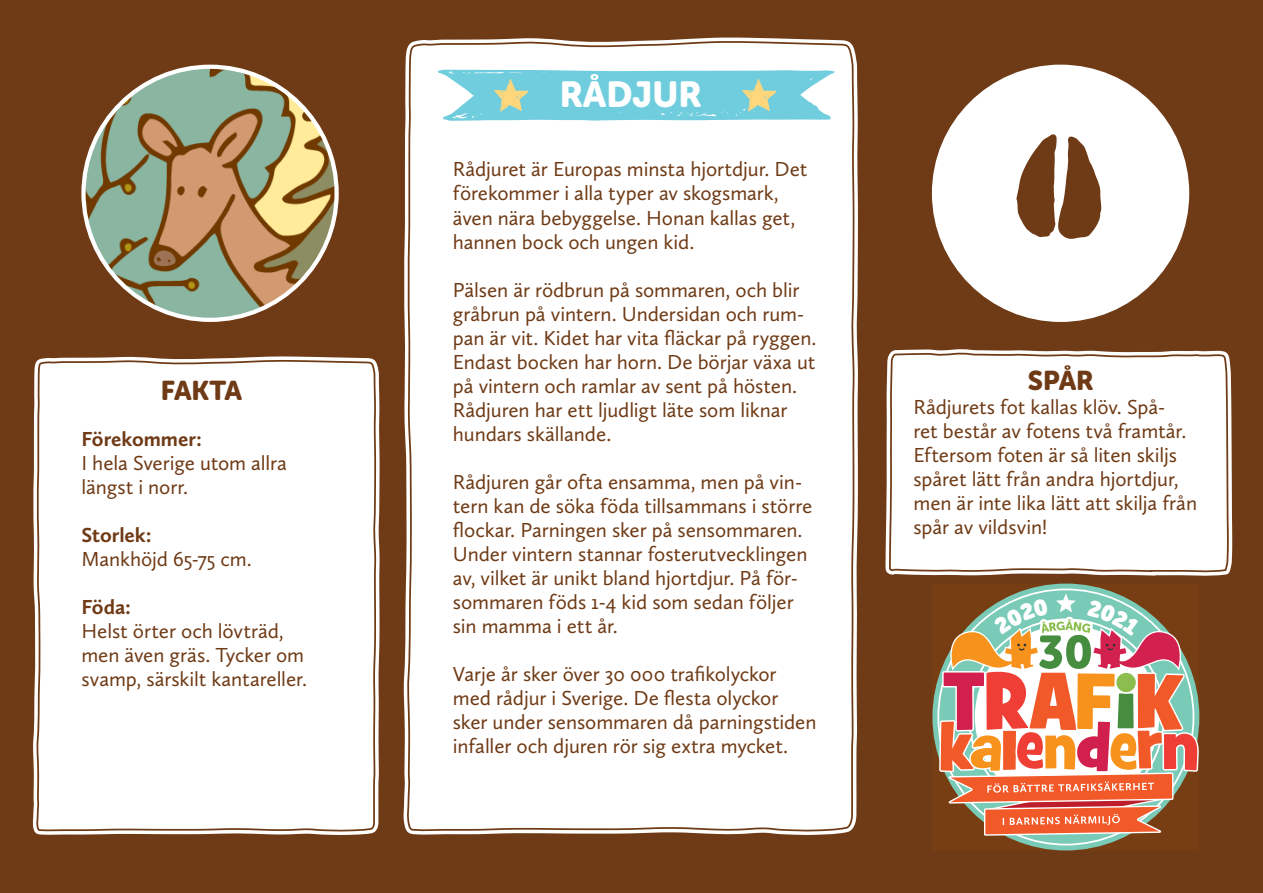
<style>
.page{position:relative;width:1263px;height:893px;background:#6f3b16}
.page>*{position:absolute;margin:0;border:0;box-sizing:border-box;transform-origin:0 0}
.t1{font:36px "Museo Sans Rounded 900";color:#fff}
.t2{font:27px "Museo Sans Rounded 900";letter-spacing:-.01em;color:#6f3b16}
.t3{font:21px/24px "Calluna Sans";letter-spacing:-.005em;color:#6f3b16}
.s1{font-weight:700}
</style>
<div class="page">
<div style="left:406px;top:40px;width:449px;height:795px;background:#fff"></div>
<svg style="left:32px;top:205px;width:348px;height:627px"></svg>
<div style="left:35px;top:359px;width:342px;height:476px;background:#fff"></div>
<svg style="left:885px;top:349px;width:348px;height:224px"></svg>
<svg style="left:888px;top:351px;width:341px;height:500px"></svg>
<svg style="left:437px;top:70px;width:398px;height:51px"></svg>
<img style="left:84px;top:67px;width:253px;height:253px;border-radius:127px">
<div style="left:934px;top:67px;width:253px;height:253px;background:#fff;border-radius:50%"></div>
<svg style="left:1016px;top:134px;width:86px;height:105px"></svg>
<svg style="left:932px;top:584px;width:267px;height:266px"></svg>
<svg style="left:937px;top:588px;width:189px;height:258px"></svg>
<svg style="left:939px;top:593px;width:260px;height:243px"></svg>
<p class="t2" style="left:161px;top:376px;width:83px">FAKTA</p>
<p class="t3" style="left:81px;top:427px;width:207px"><span class="s1">Förekommer:<br></span>I hela Sverige utom allra längst i norr.</p>
<p class="t3" style="left:81px;top:523px;width:172px"><span class="s1">Storlek:<br></span>Mankhöjd 65-75 cm.</p>
<p class="t3" style="left:81px;top:595px;width:227px"><span class="s1">Föda:<br></span>Helst örter och lövträd, men även gräs. Tycker om svamp, särskilt kantareller.</p>
<p class="t1" style="left:560px;top:74px;width:143px">RÅDJUR</p>
<p class="t3" style="left:453px;top:157px;width:356px">Rådjuret är Europas minsta hjortdjur. Det förekommer i alla typer av skogsmark, även nära bebyggelse. Honan kallas get, hannen bock och ungen kid.</p>
<p class="t3" style="left:453px;top:277px;width:365px">Pälsen är rödbrun på sommaren, och blir gråbrun på vintern. Undersidan och rum&shy;pan är vit. Kidet har vita fläckar på ryggen.<br>Endast bocken har horn. De börjar växa ut på vintern och ramlar av sent på hösten.<br>Rådjuren har ett ljudligt läte som liknar hundars skällande.</p>
<p class="t3" style="left:453px;top:469px;width:361px">Rådjuren går ofta ensamma, men på vin&shy;tern kan de söka föda tillsammans i större flockar. Parningen sker på sensommaren.<br>Under vintern stannar fosterutvecklingen av, vilket är unikt bland hjortdjur. På för&shy;sommaren föds 1-4 kid som sedan följer sin mamma i ett år.</p>
<p class="t3" style="left:453px;top:661px;width:365px">Varje år sker över 30 000 trafikolyckor med rådjur i Sverige. De flesta olyckor sker under sensommaren då parningstiden infaller och djuren rör sig extra mycket.</p>
<p class="t2" style="left:1028px;top:365px;width:67px">SPÅR</p>
<p class="t3" style="left:913px;top:395px;width:285px">Rådjurets fot kallas klöv. Spå-<br>ret består av fotens två framtår.<br>Eftersom foten är så liten skiljs spåret lätt från andra hjortdjur, men är inte lika lätt att skilja från spår av vildsvin!</p>
</div>
